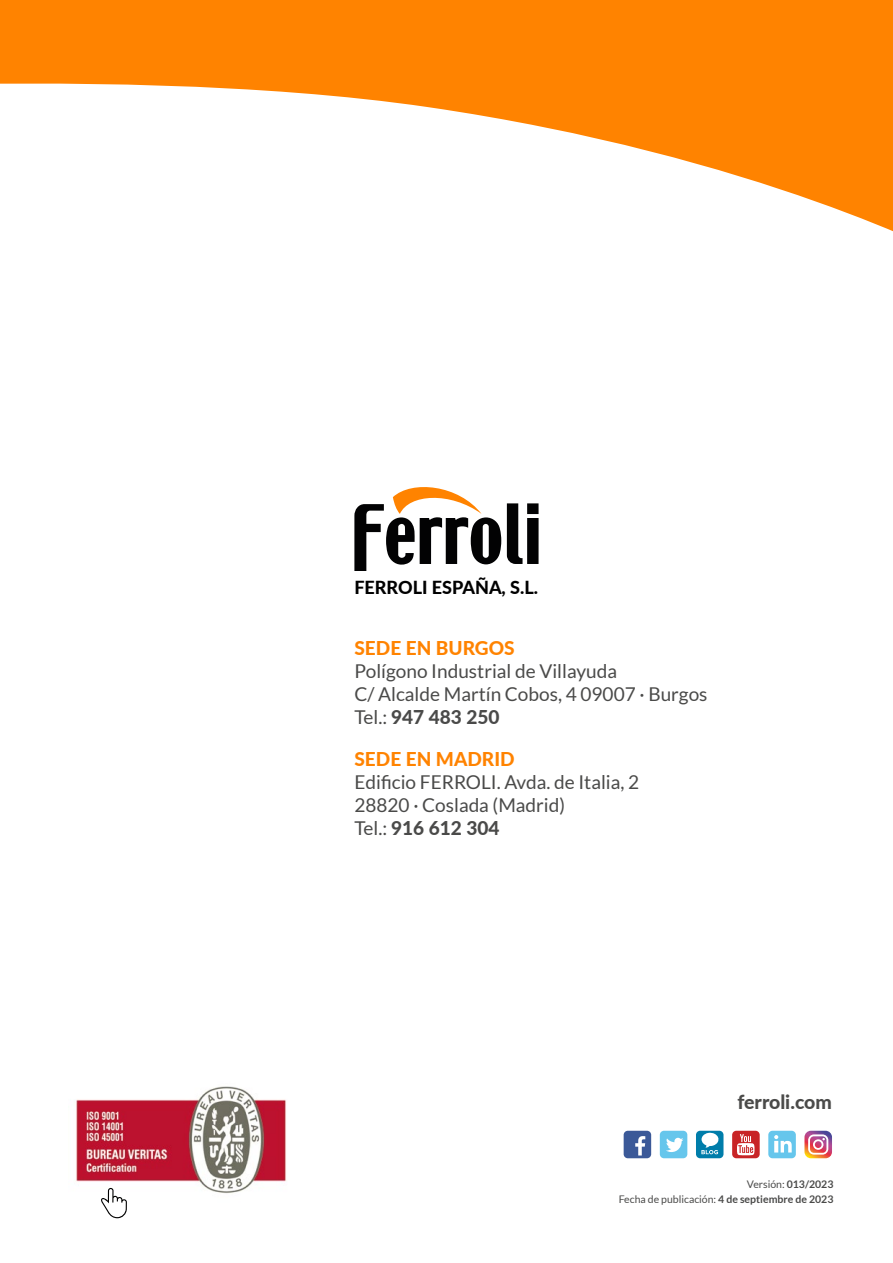
<style>
.page{position:relative;width:893px;height:1263px;background:#fff}
.page>*{position:absolute;margin:0;border:0;box-sizing:border-box;transform-origin:0 0}
.t1{font:800 19.5px "Lato";color:#4a4a49}
.t2{font:19.05px "Lato";color:#4a4a49}
.t3{font:800 19.05px "Lato";color:#4a4a49}
.t4{font:800 19.05px "Lato";color:#ff8300}
.t5{font:800 18px "Lato";color:#000}
.t6{font:10.5px "Lato";color:#4a4a49}
.s1{font-weight:400}
.s2{font-weight:700}
</style>
<div class="page">
<svg style="left:0;top:0;width:893px;height:232px;fill:#ff8300"></svg>
<div style="left:527px;top:503px;width:12px;height:11px;background:#020203"></div>
<div style="left:527px;top:518px;width:12px;height:46px;background:#020203"></div>
<svg style="left:507px;top:503px;width:16px;height:61px"></svg>
<svg style="left:354px;top:487px;width:147px;height:83px"></svg>
<img style="left:76px;top:1086px;width:211px;height:108px">
<svg style="left:99px;top:1188px;width:28px;height:30px"></svg>
<div style="left:696px;top:1131px;width:27px;height:27px;background:#007daa;border-radius:4px"></div>
<svg style="left:701px;top:1132px;width:18px;height:22px"></svg>
<div style="left:624px;top:1131px;width:27px;height:27px;background:#3b5998;border-radius:4px"></div>
<svg style="left:635px;top:1136px;width:10px;height:19px"></svg>
<svg style="left:804px;top:1131px;width:28px;height:27px"></svg>
<div style="left:768px;top:1131px;width:28px;height:27px;background:#66c6ec;border-radius:4px"></div>
<svg style="left:774px;top:1135px;width:18px;height:17px"></svg>
<div style="left:660px;top:1131px;width:27px;height:27px;background:#66c6ec;border-radius:4px"></div>
<svg style="left:666px;top:1138px;width:17px;height:14px"></svg>
<div style="left:732px;top:1131px;width:28px;height:27px;background:#c82426;border-radius:4px"></div>
<svg style="left:737px;top:1134px;width:17px;height:21px"></svg>
<p class="t5" style="left:354px;top:574px;width:185px">FERROLI ESPAÑA, S.L.</p>
<p class="t4" style="left:354px;top:634px;width:162px">SEDE EN BURGOS</p>
<p class="t2" style="left:354px;top:660px;width:264px">Polígono Industrial de Villayuda</p>
<p class="t2" style="left:354px;top:683px;width:355px">C/ Alcalde Martín Cobos, 4 09007 · Burgos</p>
<p class="t3" style="left:354px;top:702px;width:147px"><span class="s1">Tel.:</span> 947 483 250</p>
<p class="t4" style="left:354px;top:745px;width:162px">SEDE EN MADRID</p>
<p class="t2" style="left:354px;top:772px;width:286px">Edificio FERROLI. Avda. de Italia, 2</p>
<p class="t2" style="left:354px;top:795px;width:212px">28820 · Coslada (Madrid)</p>
<p class="t3" style="left:354px;top:814px;width:147px"><span class="s1">Tel.:</span> 916 612 304</p>
<p class="t1" style="left:737px;top:1088px;width:96px">ferroli.com</p>
<p class="t6" style="left:747px;top:1178px;width:88px">Versión: <span class="s2">013/2023</span></p>
<p class="t6" style="left:619px;top:1193px;width:216px">Fecha de publicación: <span class="s2">4 de septiembre de 2023</span></p>
</div>
